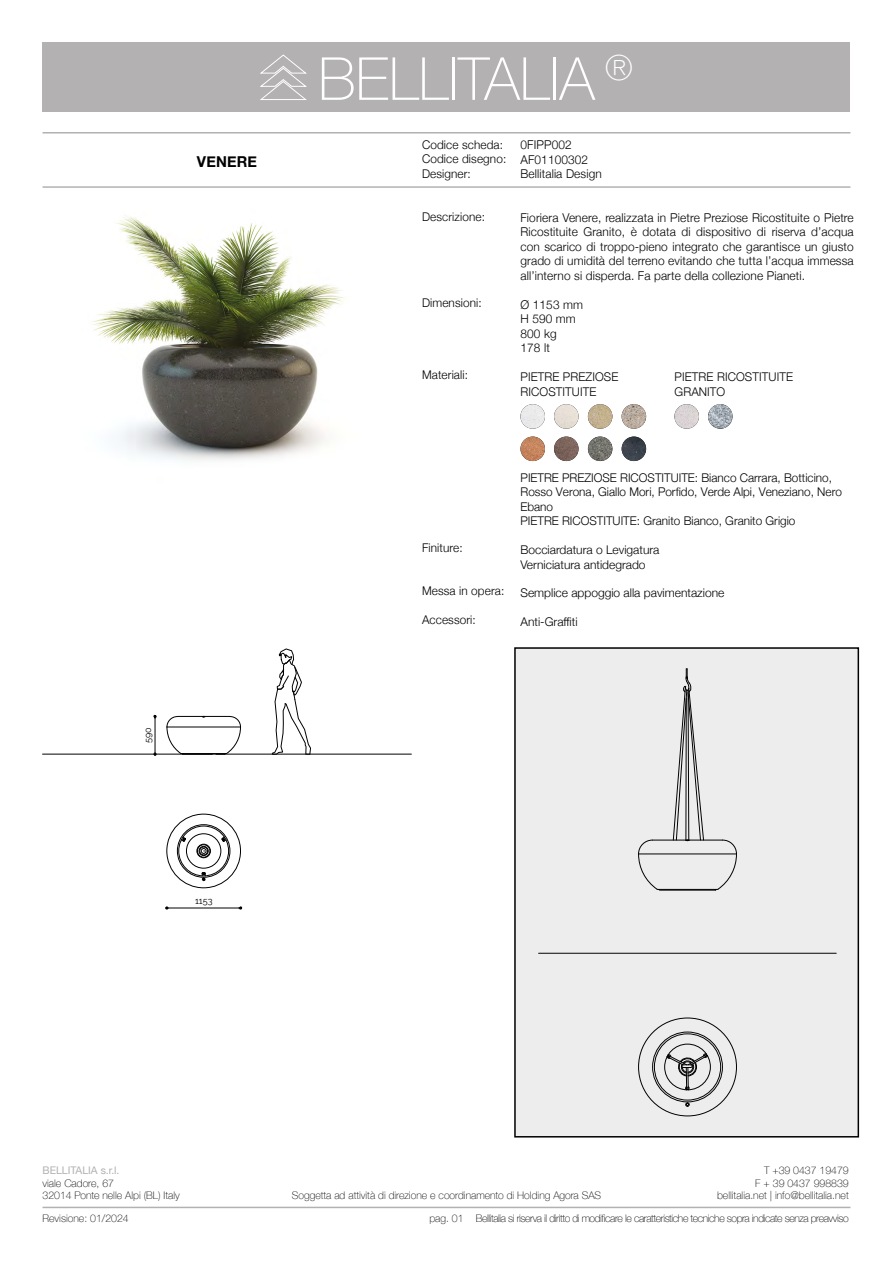
<style>
.page{position:relative;width:893px;height:1263px;background:#fff}
.page>*{position:absolute;margin:0;border:0;box-sizing:border-box;transform-origin:0 0}
.t1{font:100 59.4px "Helvetica Neue";color:#fff}
.t2{font:700 15px "Helvetica Neue";letter-spacing:.01em;color:#000}
.t3{font:300 12.15px/14.5px "Helvetica Neue";letter-spacing:.01em;color:#000}
.t4{font:300 12px/14.4px "Helvetica Neue";color:#000}
.t5{font:100 10.5px/12.6px "Helvetica Neue";color:#000;text-align:right}
.t6{font:100 10.5px "Helvetica Neue";letter-spacing:-.04em;color:#000}
.t7{font:10.5px "Helvetica Neue";color:#b2b1b1}
.t8{font:9px "Raleway";color:#020203}
</style>
<div class="page">
<img style="left:92px;top:217px;width:252px;height:244px">
<div style="left:43px;top:42px;width:807px;height:69px;background:#b3b1b1"></div>
<hr style="left:43px;top:1207px;width:807px;height:1px;background:#b3b1b1">
<svg style="left:260px;top:54px;width:47px;height:46px"></svg>
<hr style="left:43px;top:132px;width:807px;height:1px;background:#b3b1b1">
<hr style="left:43px;top:186px;width:807px;height:2px;background:#b3b1b1">
<img style="left:622px;top:437px;width:24px;height:24px;border-radius:12px">
<img style="left:520px;top:437px;width:25px;height:24px;border-radius:12px">
<img style="left:554px;top:437px;width:24px;height:24px;border-radius:12px">
<img style="left:588px;top:437px;width:24px;height:24px;border-radius:12px">
<img style="left:622px;top:404px;width:24px;height:25px;border-radius:12px">
<img style="left:520px;top:404px;width:25px;height:25px;border-radius:12px">
<img style="left:554px;top:404px;width:24px;height:25px;border-radius:12px">
<img style="left:588px;top:404px;width:24px;height:25px;border-radius:12px">
<img style="left:674px;top:404px;width:25px;height:25px;border-radius:12px">
<img style="left:708px;top:404px;width:24px;height:24px">
<div style="left:515px;top:648px;width:343px;height:489px;background:#ededed"></div>
<div style="left:514px;top:647px;width:345px;height:490px;border:2px solid #000"></div>
<hr style="left:539px;top:953px;width:297px;height:1px;background:#020203">
<div style="left:664px;top:1044px;width:47px;height:46px;border:1px solid #020203;border-radius:50%"></div>
<div style="left:654px;top:1033px;width:67px;height:67px;border:1px solid #020203;border-radius:50%"></div>
<div style="left:652px;top:1032px;width:71px;height:70px;border:1px solid #020203;border-radius:50%"></div>
<svg style="left:685px;top:1102px;width:5px;height:5px"></svg>
<svg style="left:666px;top:1053px;width:42px;height:38px"></svg>
<svg style="left:638px;top:668px;width:99px;height:223px"></svg>
<hr style="left:43px;top:754px;width:368px;height:1px;background:#020203">
<svg style="left:272px;top:648px;width:39px;height:107px"></svg>
<svg style="left:167px;top:716px;width:74px;height:39px"></svg>
<svg style="left:202px;top:849px;width:4px;height:4px"></svg>
<div style="left:167px;top:814px;width:74px;height:74px;border:1px solid #020203;border-radius:50%"></div>
<div style="left:200px;top:847px;width:8px;height:8px;border:1px solid #020203;border-radius:50%"></div>
<div style="left:199px;top:846px;width:9px;height:10px;border:1px solid #020203;border-radius:50%"></div>
<div style="left:197px;top:844px;width:13px;height:13px;border:1px solid #020203;border-radius:50%"></div>
<div style="left:197px;top:844px;width:14px;height:14px;border:1px solid #020203;border-radius:50%"></div>
<div style="left:186px;top:833px;width:35px;height:35px;border:1px solid #020203;border-radius:50%"></div>
<div style="left:179px;top:826px;width:50px;height:50px;border:1px solid #020203;border-radius:50%"></div>
<div style="left:177px;top:824px;width:53px;height:53px;border:1px solid #020203;border-radius:50%"></div>
<svg style="left:221px;top:836px;width:6px;height:6px"></svg>
<svg style="left:181px;top:836px;width:5px;height:6px"></svg>
<svg style="left:202px;top:872px;width:4px;height:9px"></svg>
<hr style="left:155px;top:718px;width:1px;height:34px;background:#020203">
<hr style="left:169px;top:908px;width:70px;height:1px;background:#020203">
<p class="t2" style="left:197px;top:150px;width:62px">VENERE</p>
<p class="t8" style="left:143px;top:743px;width:17px;rotate:-90deg">590</p>
<p class="t8" style="left:195px;top:896px;width:19px">1153</p>
<h1 class="t1" style="left:318px;top:34px;width:316px">BELLITALIA <sup>®</sup></h1>
<p class="t4" style="left:422px;top:137px;width:86px">Codice scheda:<br>Codice disegno:<br>Designer:</p>
<p class="t4" style="left:422px;top:209px;width:64px">Descrizione:</p>
<p class="t4" style="left:422px;top:295px;width:61px">Dimensioni:</p>
<p class="t4" style="left:422px;top:367px;width:48px">Materiali:</p>
<p class="t3" style="left:520px;top:137px;width:83px">0FIPP002<br>AF01100302<br>Bellitalia Design</p>
<p class="t3" style="left:520px;top:209px;width:335px;text-align:justify">Fioriera Venere, realizzata in Pietre Preziose Ricostituite o Pietre Ricostituite Granito, è dotata di dispositivo di riserva d’acqua con scarico di troppo-pieno integrato che garantisce un giusto grado di umidità del terreno evitando che tutta l’acqua immessa all’interno si disperda. Fa parte della collezione Pianeti.</p>
<p class="t3" style="left:520px;top:296px;width:64px">Ø 1153 mm<br>H 590 mm<br>800 kg<br>178 lt</p>
<p class="t4" style="left:520px;top:369px;width:99px">PIETRE PREZIOSE</p>
<p class="t4" style="left:675px;top:369px;width:120px">PIETRE RICOSTITUITE</p>
<p class="t4" style="left:520px;top:383px;width:78px">RICOSTITUITE</p>
<p class="t4" style="left:674px;top:383px;width:52px">GRANITO</p>
<p class="t4" style="left:422px;top:540px;width:42px">Finiture:</p>
<p class="t4" style="left:422px;top:583px;width:84px">Messa in opera:</p>
<p class="t4" style="left:422px;top:612px;width:55px">Accessori:</p>
<p class="t4" style="left:520px;top:470px;width:323px">PIETRE PREZIOSE RICOSTITUITE: Bianco Carrara, Botticino, Rosso Verona, Giallo Mori, Porfido, Verde Alpi, Veneziano, Nero Ebano<br>PIETRE RICOSTITUITE: Granito Bianco, Granito Grigio</p>
<p class="t4" style="left:520px;top:542px;width:140px">Bocciardatura o Levigatura<br>Verniciatura antidegrado</p>
<p class="t4" style="left:520px;top:585px;width:205px">Semplice appoggio alla pavimentazione</p>
<p class="t4" style="left:520px;top:614px;width:59px">Anti-Graffiti</p>
<p class="t7" style="left:43px;top:1163px;width:79px">BELLITALIA s.r.l.</p>
<p class="t5" style="left:43px;top:1176px;width:139px;text-align:left">viale Cadore, 67<br>32014 Ponte nelle Alpi (BL) Italy</p>
<p class="t5" style="left:43px;top:1212px;width:88px">Revisione: 01/2024</p>
<p class="t5" style="left:292px;top:1189px;width:311px">Soggetta ad attività di direzione e coordinamento di Holding Agora SAS</p>
<p class="t5" style="left:717px;top:1163px;width:133px">T +39 0437 19479<br>F + 39 0437 998839 bellitalia.net | info@bellitalia.net</p>
<p class="t6" style="left:429px;top:1210px;width:421px">pag. 01 Bellitalia si riserva il diritto di modificare le caratteristiche tecniche sopra indicate senza preavviso</p>
</div>
